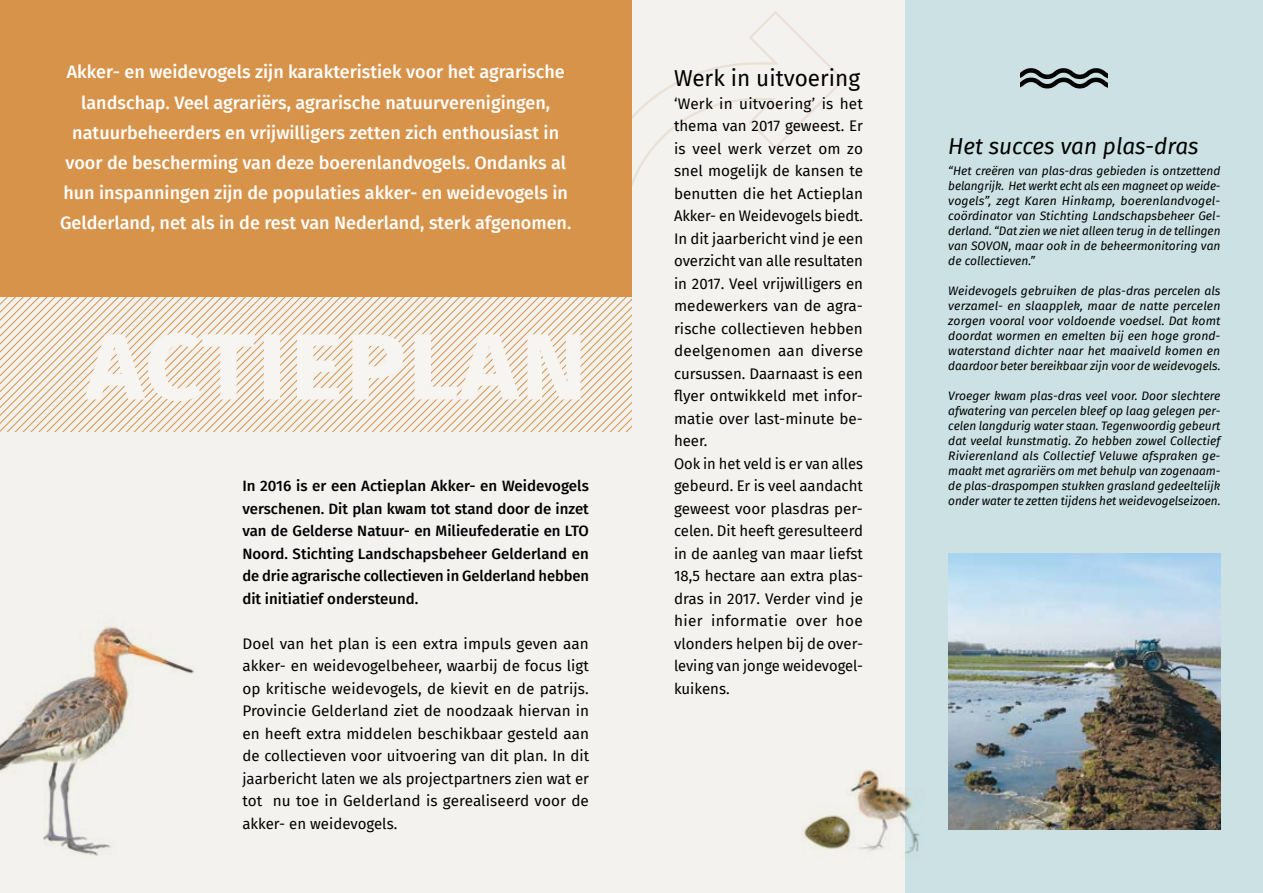
<style>
.page{position:relative;width:1263px;height:893px;background:#fff}
.page>*{position:absolute;margin:0;border:0;box-sizing:border-box;transform-origin:0 0}
.t1{font:italic 22.5px "Fira Sans";color:#000}
.t2{font:22.5px "Fira Sans";color:#000}
.t3{font:500 18px/30px "Fira Sans";color:#fff;text-align:center}
.t4{font:15px/22.5px "Fira Sans";color:#000;text-align:justify}
.t5{font:500 15px/22.5px "Fira Sans";letter-spacing:-.005em;color:#000;text-align:justify}
.t6{font:italic 12px/15px "Fira Sans";letter-spacing:-.005em;color:#000;text-align:justify}
</style>
<div class="page">
<div style="left:0;top:0;width:906px;height:893px;background:#f3f2ee"></div>
<svg style="left:631px;top:9px;width:213px;height:224px"></svg>
<svg style="left:0;top:296px;width:84px;height:135px"></svg>
<div style="left:0;top:0;width:631px;height:296px;background:#d8934a"></div>
<div style="left:906px;top:0;width:357px;height:893px;background:#cbe1e3"></div>
<img style="left:948px;top:554px;width:272px;height:275px">
<svg style="left:1020px;top:68px;width:87px;height:21px"></svg>
<svg style="left:84px;top:296px;width:547px;height:135px"></svg>
<img style="left:803px;top:752px;width:117px;height:118px">
<img style="left:0;top:626px;width:195px;height:230px">
<p class="t3" style="left:60px;top:56px;width:513px">Akker- en weidevogels zijn karakteristiek voor het agrarische landschap. Veel agrariërs, agrarische natuurverenigingen, natuurbeheerders en vrijwilligers zetten zich enthousiast in voor de bescherming van deze boerenlandvogels. Ondanks al hun inspanningen zijn de populaties akker- en weidevogels in Gelderland, net als in de rest van Nederland, sterk afgenomen.</p>
<p class="t5" style="left:242px;top:474px;width:348px">In 2016 is er een Actieplan Akker- en Weidevogels verschenen. Dit plan kwam tot stand door de inzet van de Gelderse Natuur- en Milieufederatie en LTO Noord. Stichting Landschapsbeheer Gelderland en de drie agrarische collectieven in Gelderland hebben dit initiatief ondersteund.</p>
<p class="t4" style="left:242px;top:632px;width:348px">Doel van het plan is een extra impuls geven aan akker- en weidevogelbeheer, waarbij de focus ligt op kritische weidevogels, de kievit en de patrijs.<br>Provincie Gelderland ziet de noodzaak hiervan in en heeft extra middelen beschikbaar gesteld aan de collectieven voor uitvoering van dit plan. In dit jaarbericht laten we als projectpartners zien wat er tot nu toe in Gelderland is gerealiseerd voor de akker- en weidevogels.</p>
<h1 class="t2" style="left:674px;top:61px;width:188px">Werk in uitvoering</h1>
<p class="t4" style="left:674px;top:92px;width:191px;text-align:left">‘Werk in uitvoering’ is het thema van 2017 geweest. Er is veel werk verzet om zo snel mogelijk de kansen te benutten die het Actieplan<br>Akker- en Weidevogels biedt.<br>In dit jaarbericht vind je een overzicht van alle resultaten in 2017. Veel vrijwilligers en medewerkers van de agra&shy;rische collectieven hebben deelgenomen aan diverse cursussen. Daarnaast is een flyer ontwikkeld met infor&shy;matie over last-minute be&shy;heer.<br>Ook in het veld is er van alles gebeurd. Er is veel aandacht geweest voor plasdras per&shy;celen. Dit heeft geresulteerd in de aanleg van maar liefst<br>18,5 hectare aan extra plas&shy;dras in 2017. Verder vind je hier informatie over hoe vlonders helpen bij de over&shy;leving van jonge weidevogel&shy;kuikens.</p>
<h1 class="t1" style="left:948px;top:129px;width:252px">Het succes van plas-dras</h1>
<p class="t6" style="left:948px;top:163px;width:274px">“Het creëren van plas-dras gebieden is ontzettend belangrijk. Het werkt echt als een magneet op weide&shy;vogels”, zegt Karen Hinkamp, boerenlandvogel&shy;coördinator van Stichting Landschapsbeheer Gel&shy;derland. “Dat zien we niet alleen terug in de tellingen van SOVON, maar ook in de beheermonitoring van de collectieven.”</p>
<p class="t6" style="left:948px;top:283px;width:274px">Weidevogels gebruiken de plas-dras percelen als verzamel- en slaapplek, maar de natte percelen zorgen vooral voor voldoende voedsel. Dat komt doordat wormen en emelten bij een hoge grond&shy;waterstand dichter naar het maaiveld komen en daardoor beter bereikbaar zijn voor de weidevogels.</p>
<p class="t6" style="left:948px;top:388px;width:274px">Vroeger kwam plas-dras veel voor. Door slechtere afwatering van percelen bleef op laag gelegen per&shy;celen langdurig water staan. Tegenwoordig gebeurt dat veelal kunstmatig. Zo hebben zowel Collectief Rivierenland als Collectief Veluwe afspraken ge&shy;maakt met agrariërs om met behulp van zogenaam&shy;de plas-draspompen stukken grasland gedeeltelijk onder water te zetten tijdens het weidevogelseizoen.</p>
</div>
